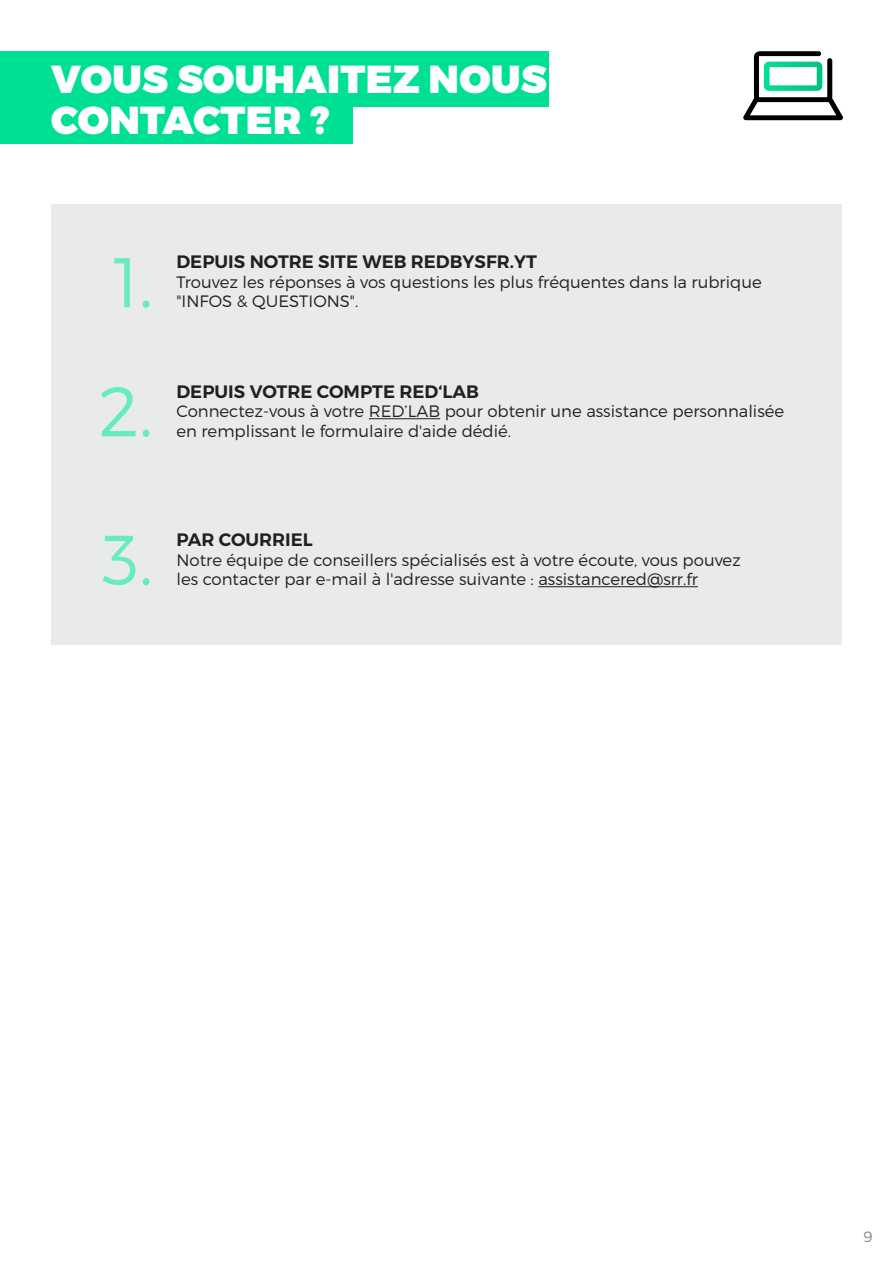
<style>
.page{position:relative;width:893px;height:1263px;background:#fff}
.page>*{position:absolute;margin:0;border:0;box-sizing:border-box;transform-origin:0 0}
.t1{font:300 70.2px "Montserrat";color:#66ecbf}
.t2{font:900 39px "Montserrat";letter-spacing:.01em;color:#fff}
.t3{font:600 18px "Montserrat";color:#231f20}
.t4{font:300 16.5px/19.5px "Montserrat";color:#231f20}
.t5{font:300 15px "Montserrat";color:#808285}
</style>
<div class="page">
<div style="left:0;top:51px;width:549px;height:56px;background:#00e094"></div>
<div style="left:0;top:100px;width:353px;height:44px;background:#00e094"></div>
<div style="left:51px;top:204px;width:791px;height:441px;background:#e9eaeb"></div>
<hr style="left:369px;top:418px;width:71px;height:1px;background:#231f20">
<hr style="left:538px;top:586px;width:160px;height:1px;background:#231f20">
<svg style="left:743px;top:51px;width:100px;height:69px"></svg>
<p class="t2" style="left:51px;top:55px;width:497px">VOUS SOUHAITEZ NOUS</p>
<p class="t2" style="left:51px;top:95px;width:280px">CONTACTER ?</p>
<p class="t1" style="left:113px;top:239px;width:41px">1.</p>
<p class="t3" style="left:176px;top:251px;width:362px">DEPUIS NOTRE SITE WEB REDBYSFR.YT</p>
<p class="t4" style="left:176px;top:272px;width:587px">Trouvez les réponses à vos questions les plus fréquentes dans la rubrique "INFOS &amp; QUESTIONS".</p>
<p class="t1" style="left:98px;top:369px;width:56px">2.</p>
<p class="t3" style="left:176px;top:380px;width:304px">DEPUIS VOTRE COMPTE RED‘LAB</p>
<p class="t4" style="left:176px;top:401px;width:609px">Connectez-vous à votre RED’LAB pour obtenir une assistance personnalisée en remplissant le formulaire d'aide dédié.</p>
<p class="t1" style="left:102px;top:517px;width:52px">3.</p>
<p class="t3" style="left:176px;top:528px;width:138px">PAR COURRIEL</p>
<p class="t4" style="left:176px;top:550px;width:566px">Notre équipe de conseillers spécialisés est à votre écoute, vous pouvez</p>
<p class="t4" style="left:176px;top:569px;width:523px">les contacter par e-mail à l'adresse suivante : assistancered@srr.fr</p>
<p class="t5" style="left:863px;top:1227px;width:11px">9</p>
</div>
